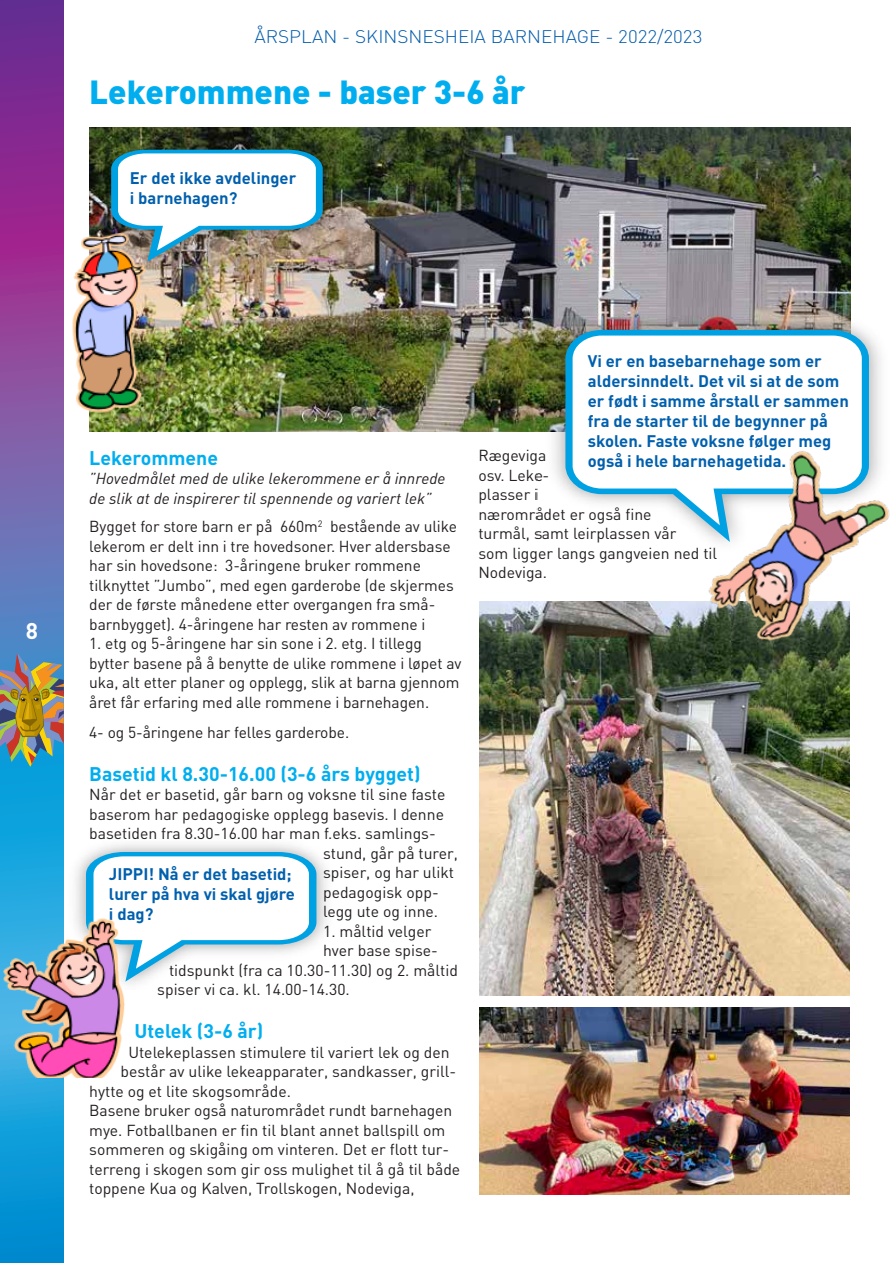
<style>
.page{position:relative;width:893px;height:1263px;background:#fff}
.page>*{position:absolute;margin:0;border:0;box-sizing:border-box;transform-origin:0 0}
.t1{font:900 33px "DIN";color:#00aeef}
.t2{font:700 22.5px "DIN";color:#fff}
.t3{font:700 19.5px "DIN";color:#00aeef}
.t4{font:300 18px "DIN";color:#015aaa;scale:1.05 1}
.t5{font:700 16.65px/20px "DIN";color:#0160ae}
.t6{font:15.75px/19.5px "DIN";letter-spacing:-.005em;color:#231f20}
.t7{font:15.75px/19.5px "DIN Regular Italic Alt";color:#231f20}
</style>
<div class="page">
<img style="left:479px;top:602px;width:371px;height:393px">
<img style="left:479px;top:1008px;width:371px;height:187px">
<svg style="left:0;top:0;width:64px;height:1263px;background:#5967b4"></svg>
<img style="left:0;top:653px;width:64px;height:114px">
<img style="left:89px;top:128px;width:761px;height:304px">
<img style="left:72px;top:233px;width:78px;height:181px">
<img style="left:103px;top:133px;width:242px;height:130px">
<img style="left:111px;top:150px;width:212px;height:112px">
<img style="left:538px;top:308px;width:343px;height:181px">
<svg style="left:565px;top:330px;width:304px;height:165px;background:#26a7d9"></svg>
<svg style="left:573px;top:336px;width:289px;height:187px"></svg>
<img style="left:692px;top:439px;width:198px;height:213px">
<img style="left:62px;top:832px;width:265px;height:152px">
<svg style="left:86px;top:852px;width:230px;height:130px"></svg>
<img style="left:4px;top:917px;width:123px;height:160px">
<p class="t4" style="left:254px;top:26px;width:428px">ÅRSPLAN - SKINSNESHEIA BARNEHAGE - 2022/2023</p>
<h1 class="t1" style="left:89px;top:70px;width:438px">Lekerommene - baser 3-6 år</h1>
<p class="t5" style="left:130px;top:167px;width:168px">Er det ikke avdelinger i barnehagen?</p>
<h2 class="t2" style="left:26px;top:616px;width:14px">8</h2>
<p class="t3" style="left:89px;top:445px;width:130px">Lekerommene</p>
<p class="t7" style="left:89px;top:469px;width:358px">”Hovedmålet med de ulike lekerommene er å innrede de slik at de inspirerer til spennende og variert lek”</p>
<p class="t6" style="left:89px;top:517px;width:369px">Bygget for store barn er på 660m<sup>2</sup> bestående av ulike lekerom er delt inn i tre hovedsoner. Hver aldersbase har sin hovedsone: 3-åringene bruker rommene tilknyttet ”Jumbo”, med egen garderobe (de skjermes der de første månedene etter overgangen fra små&shy;barnbygget). 4-åringene har resten av rommene i</p>
<p class="t6" style="left:89px;top:634px;width:374px">1. etg og 5-åringene har sin sone i 2. etg. I tillegg bytter basene på å benytte de ulike rommene i løpet av uka, alt etter planer og opplegg, slik at barna gjennom året får erfaring med alle rommene i barnehagen.</p>
<p class="t6" style="left:89px;top:722px;width:262px">4- og 5-åringene har felles garderobe.</p>
<p class="t3" style="left:89px;top:761px;width:333px">Basetid kl 8.30-16.00 (3-6 års bygget)</p>
<p class="t6" style="left:89px;top:784px;width:358px">Når det er basetid, går barn og voksne til sine faste</p>
<p class="t6" style="left:89px;top:804px;width:356px">baserom har pedagogiske opplegg basevis. I denne</p>
<p class="t6" style="left:89px;top:823px;width:348px">basetiden fra 8.30-16.00 har man f.eks. samlings-</p>
<p class="t6" style="left:323px;top:843px;width:136px">stund, går på turer,</p>
<p class="t6" style="left:323px;top:862px;width:132px">spiser, og har ulikt</p>
<p class="t6" style="left:323px;top:882px;width:117px">pedagogisk opp-</p>
<p class="t6" style="left:323px;top:901px;width:116px">legg ute og inne.</p>
<p class="t6" style="left:323px;top:921px;width:110px">1. måltid velger</p>
<p class="t6" style="left:323px;top:940px;width:116px">hver base spise-</p>
<p class="t6" style="left:169px;top:960px;width:290px">tidspunkt (fra ca 10.30-11.30) og 2. måltid</p>
<p class="t6" style="left:157px;top:979px;width:194px">spiser vi ca. kl. 14.00-14.30.</p>
<p class="t3" style="left:134px;top:1018px;width:130px">Utelek (3-6 år)</p>
<p class="t6" style="left:128px;top:1042px;width:323px">Utelekeplassen stimulere til variert lek og den</p>
<p class="t6" style="left:121px;top:1061px;width:337px">består av ulike lekeapparater, sandkasser, grill-</p>
<p class="t6" style="left:89px;top:1081px;width:203px">hytte og et lite skogsområde.</p>
<p class="t6" style="left:89px;top:1100px;width:364px">Basene bruker også naturområdet rundt barnehagen</p>
<p class="t6" style="left:89px;top:1120px;width:357px">mye. Fotballbanen er fin til blant annet ballspill om</p>
<p class="t6" style="left:89px;top:1139px;width:361px">sommeren og skigåing om vinteren. Det er flott tur-</p>
<p class="t6" style="left:89px;top:1159px;width:373px">terreng i skogen som gir oss mulighet til å gå til både</p>
<p class="t6" style="left:89px;top:1178px;width:327px">toppene Kua og Kalven, Trollskogen, Nodeviga,</p>
<p class="t5" style="left:109px;top:863px;width:187px">JIPPI! Nå er det basetid; lurer på hva vi skal gjøre i dag?</p>
<p class="t5" style="left:588px;top:350px;width:263px">Vi er en basebarnehage som er aldersinndelt. Det vil si at de som er født i samme årstall er sammen fra de starter til de begynner på skolen. Faste voksne følger meg også i hele barnehagetida.</p>
<p class="t6" style="left:478px;top:446px;width:240px">Rægeviga<br>osv. Leke-<br>plasser i<br>nærområdet er også fine<br>turmål, samt leirplassen vår<br>som ligger langs gangveien ned til<br>Nodeviga.</p>
</div>
